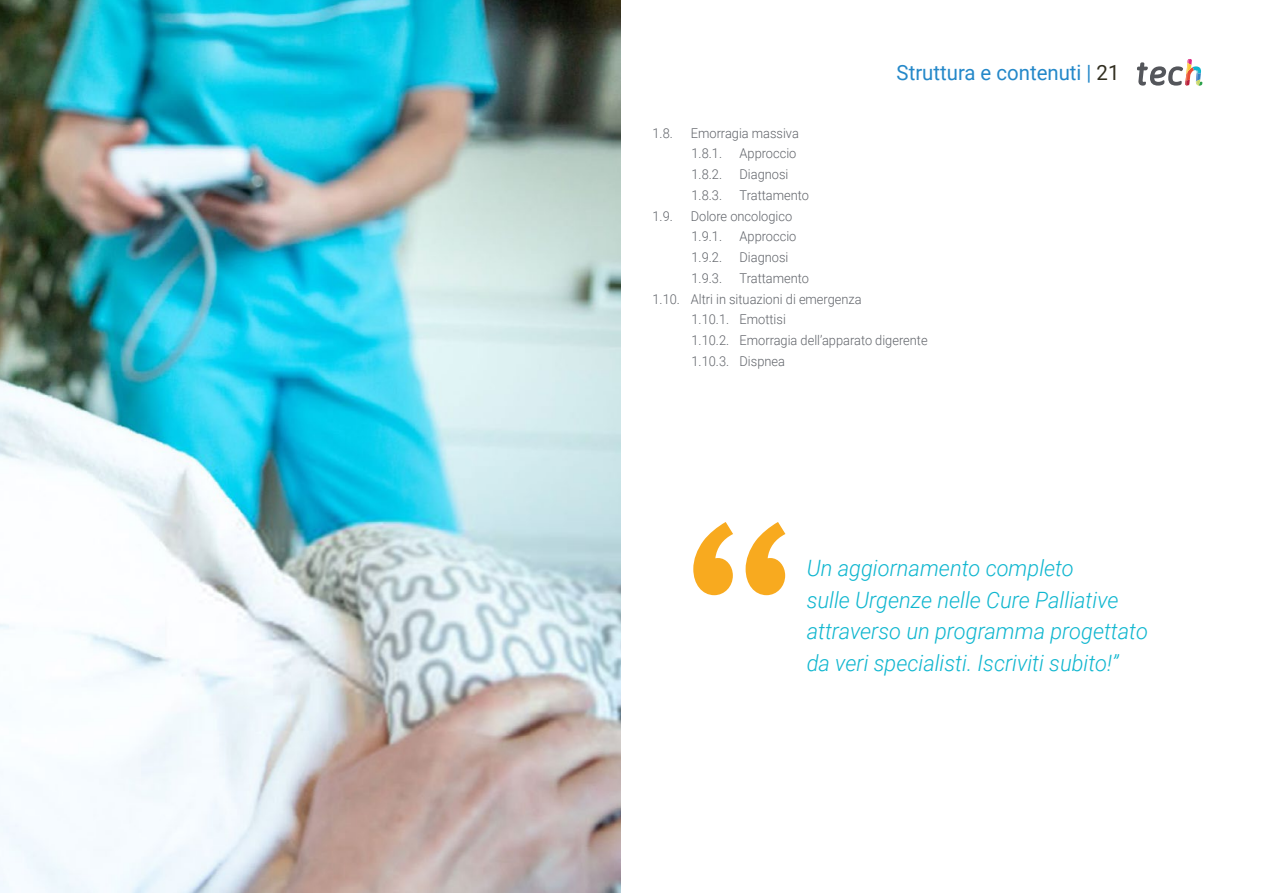
<style>
.page{position:relative;width:1263px;height:893px;background:#fff}
.page>*{position:absolute;margin:0;border:0;box-sizing:border-box;transform-origin:0 0}
.t1{font:italic 300 22.5px/31.5px "Roboto";color:#0fb6cf}
.t2{font:21px "Roboto";color:#2488c9}
.t3{font:300 13.5px/20.7px "Roboto";color:#61646a;scale:.95 1}
.s1{color:#312e20}
</style>
<div class="page">
<img style="left:0;top:0;width:621px;height:893px">
<svg style="left:693px;top:522px;width:92px;height:73px"></svg>
<svg style="left:1137px;top:59px;width:65px;height:27px"></svg>
<p class="t3" style="left:652px;top:122px;width:23px">1.8.</p>
<p class="t3" style="left:691px;top:122px;width:115px">Emorragia massiva<br>1.8.1.</p>
<p class="t3" style="left:739px;top:143px;width:61px">Approccio</p>
<p class="t3" style="left:691px;top:164px;width:34px">1.8.2.</p>
<p class="t3" style="left:739px;top:164px;width:53px">Diagnosi</p>
<p class="t3" style="left:691px;top:184px;width:34px">1.8.3.</p>
<p class="t3" style="left:739px;top:184px;width:75px">Trattamento</p>
<p class="t3" style="left:652px;top:205px;width:23px">1.9.</p>
<p class="t3" style="left:691px;top:205px;width:108px">Dolore oncologico<br>1.9.1.</p>
<p class="t3" style="left:739px;top:226px;width:61px">Approccio</p>
<h2 class="t2" style="left:897px;top:57px;width:224px">Struttura e contenuti | <span class="s1">21</span></h2>
<p class="t3" style="left:691px;top:247px;width:34px">1.9.2.</p>
<p class="t3" style="left:739px;top:247px;width:53px">Diagnosi</p>
<p class="t3" style="left:691px;top:267px;width:34px">1.9.3.</p>
<p class="t3" style="left:739px;top:267px;width:75px">Trattamento</p>
<p class="t3" style="left:652px;top:288px;width:222px">1.10. Altri in situazioni di emergenza</p>
<p class="t3" style="left:691px;top:309px;width:101px">1.10.1. Emottisi</p>
<p class="t3" style="left:691px;top:330px;width:250px">1.10.2. Emorragia dell’apparato digerente</p>
<p class="t3" style="left:691px;top:350px;width:100px">1.10.3. Dispnea</p>
<h1 class="t1" style="left:807px;top:552px;width:343px">Un aggiornamento completo<br>sulle Urgenze nelle Cure Palliative attraverso un programma progettato da veri specialisti. Iscriviti subito!”</h1>
</div>
